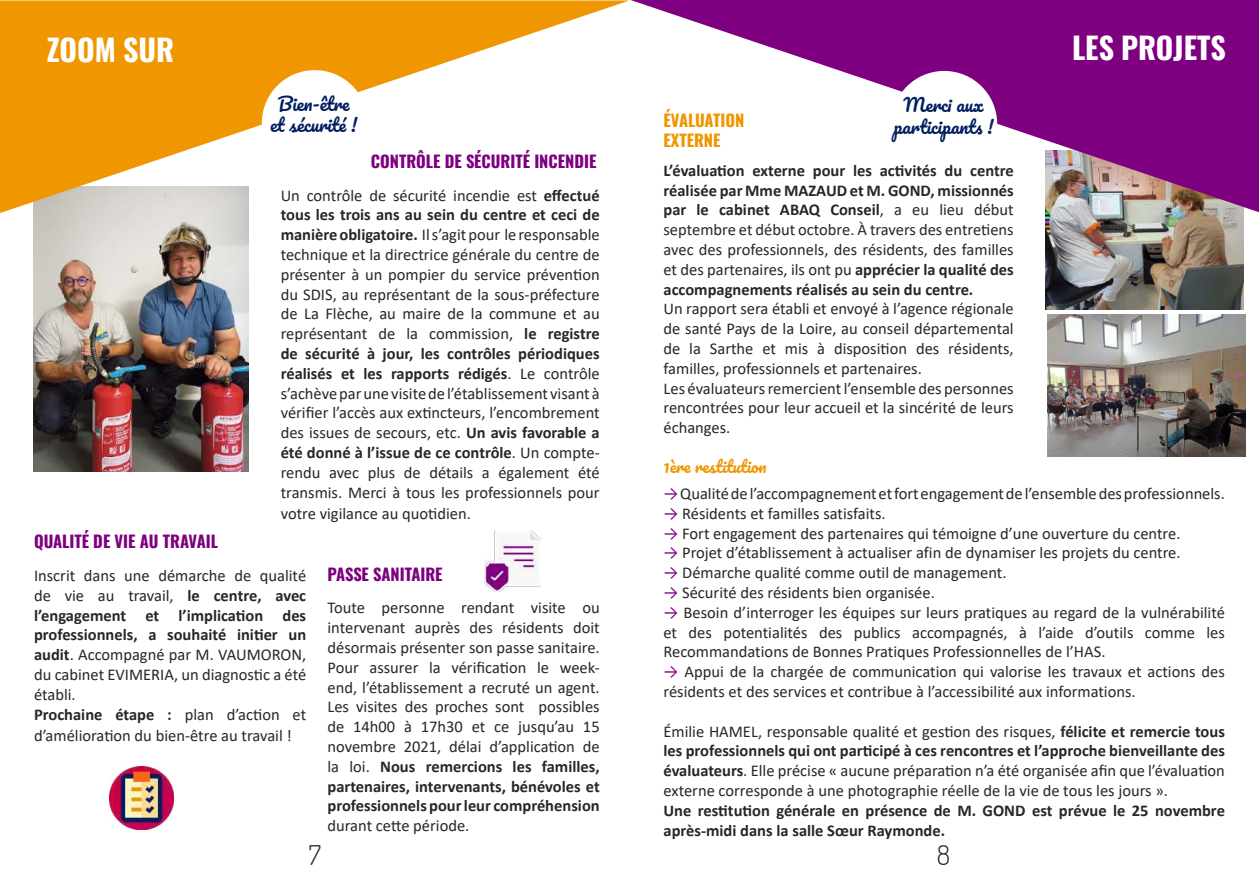
<style>
.page{position:relative;width:1259px;height:893px;background:#fff}
.page>*{position:absolute;margin:0;border:0;box-sizing:border-box;transform-origin:0 0}
.t1{font:30px "Oswald";color:#fff}
.t2{font:300 27px "Dosis";color:#272727}
.t3{font:18px/21.6px "Pacifico";color:#001e60;text-align:center}
.t4{font:16.5px/19.8px "Calibri";color:#272727;text-align:justify}
.t5{font:700 16.5px/19.8px "Calibri";color:#272727}
.t6{font:16.5px "Oswald";color:#7e0080}
.t7{font:16.5px/19.8px "Oswald";color:#ef9600}
.t8{font:16.5px "Pacifico";color:#ef9600}
.s1{font-weight:700}
.s2{font-weight:400}
.s3{color:#7e0080}
</style>
<div class="page">
<img style="left:34px;top:213px;width:214px;height:259px">
<svg style="left:0;top:0;width:629px;height:213px;fill:#ef9600"></svg>
<div style="left:263px;top:71px;width:104px;height:104px;background:#fff;border-radius:50%"></div>
<div style="left:262px;top:70px;width:106px;height:106px;border:2px solid #fff;border-radius:50%"></div>
<img style="left:110px;top:766px;width:64px;height:64px">
<img style="left:485px;top:531px;width:55px;height:60px">
<img style="left:1047px;top:314px;width:198px;height:143px">
<img style="left:1045px;top:212px;width:198px;height:97px">
<svg style="left:631px;top:0;width:628px;height:212px;fill:#7e0080"></svg>
<div style="left:892px;top:72px;width:104px;height:104px;background:#fff;border-radius:50%"></div>
<div style="left:891px;top:71px;width:106px;height:106px;border:2px solid #fff;border-radius:50%"></div>
<h1 class="t1" style="left:47px;top:24px;width:129px">ZOOM SUR</h1>
<p class="t6" style="left:34px;top:527px;width:185px">QUALITÉ DE VIE AU TRAVAIL</p>
<p class="t3" style="left:270px;top:94px;width:88px">Bien-être et sécurité !</p>
<p class="t6" style="left:371px;top:147px;width:227px">CONTRÔLE DE SÉCURITÉ INCENDIE</p>
<p class="t4" style="left:281px;top:185px;width:320px">Un contrôle de sécurité incendie est <span class="s1">effectué tous les trois ans au sein du centre et ceci de manière obligatoire.</span> Il s’agit pour le responsable technique et la directrice générale du centre de présenter à un pompier du service prévention du SDIS, au représentant de la sous-préfecture de La Flèche, au maire de la commune et au représentant de la commission, <span class="s1">le registre de sécurité à jour, les contrôles périodiques réalisés et les rapports rédigés</span>. Le contrôle s’achève par une visite de l’établissement visant à vérifier l’accès aux extincteurs, l’encombrement des issues de secours, etc. <span class="s1">Un avis favorable a été donné à l’issue de ce contrôle</span>. Un compte&shy;rendu avec plus de détails a également été transmis. Merci à tous les professionnels pour votre vigilance au quotidien.</p>
<p class="t4" style="left:34px;top:565px;width:274px;text-align:left">Inscrit dans une démarche de qualité de vie au travail, <span class="s1">le centre, avec l’engagement et l’implication des professionnels, a souhaité initier un audit</span>. Accompagné par M. VAUMORON, du cabinet EVIMERIA, un diagnostic a été établi.<br><span class="s1">Prochaine étape :</span> plan d’action et</p>
<p class="t4" style="left:34px;top:725px;width:259px">d’amélioration du bien-être au travail !</p>
<p class="t6" style="left:327px;top:559px;width:117px">PASSE SANITAIRE</p>
<p class="t4" style="left:327px;top:598px;width:274px">Toute personne rendant visite ou intervenant auprès des résidents doit désormais présenter son passe sanitaire.<br>Pour assurer la vérification le week&shy;end, l’établissement a recruté un agent.<br>Les visites des proches sont possibles de 14h00 à 17h30 et ce jusqu’au 15 novembre 2021, délai d’application de la loi. <span class="s1">Nous remercions les familles, partenaires, intervenants, bénévoles et professionnels pour leur compréhension</span></p>
<p class="t4" style="left:327px;top:815px;width:143px">durant cette période.</p>
<h2 class="t2" style="left:309px;top:836px;width:14px">7</h2>
<p class="t3" style="left:893px;top:95px;width:101px">Merci aux participants !</p>
<p class="t5" style="left:663px;top:160px;width:352px;text-align:justify">L’évaluation externe pour les activités du centre réalisée par Mme MAZAUD et M. GOND, missionnés par le cabinet ABAQ Conseil<span class="s2">, a eu lieu début septembre et début octobre. À travers des entretiens avec des professionnels, des résidents, des familles et des partenaires, ils ont pu</span> apprécier la qualité des accompagnements réalisés au sein du centre.</p>
<p class="t4" style="left:663px;top:299px;width:352px;text-align:left">Un rapport sera établi et envoyé à l’agence régionale de santé Pays de la Loire, au conseil départemental de la Sarthe et mis à disposition des résidents, familles, professionnels et partenaires.<br>Les évaluateurs remercient l’ensemble des personnes rencontrées pour leur accueil et la sincérité de leurs échanges.</p>
<p class="t8" style="left:663px;top:457px;width:105px">1ère restitution</p>
<p class="t7" style="left:663px;top:109px;width:82px">ÉVALUATION<br>EXTERNE</p>
<h1 class="t1" style="left:1072px;top:21px;width:155px">LES PROJETS</h1>
<p class="t4" style="left:663px;top:483px;width:563px"><span class="s3">→</span> Qualité de l’accompagnement et fort engagement de l’ensemble des professionnels.</p>
<p class="t4" style="left:663px;top:503px;width:224px"><span class="s3">→</span> Résidents et familles satisfaits.</p>
<p class="t4" style="left:663px;top:523px;width:518px"><span class="s3">→</span> Fort engagement des partenaires qui témoigne d’une ouverture du centre.</p>
<p class="t4" style="left:663px;top:543px;width:519px"><span class="s3">→</span> Projet d’établissement à actualiser afin de dynamiser les projets du centre.</p>
<p class="t4" style="left:663px;top:562px;width:345px"><span class="s3">→</span> Démarche qualité comme outil de management.</p>
<p class="t4" style="left:663px;top:582px;width:273px"><span class="s3">→</span> Sécurité des résidents bien organisée.</p>
<p class="t4" style="left:663px;top:602px;width:563px"><span class="s3">→</span> Besoin d’interroger les équipes sur leurs pratiques au regard de la vulnérabilité et des potentialités des publics accompagnés, à l’aide d’outils comme les Recommandations de Bonnes Pratiques Professionnelles de l’HAS.</p>
<p class="t4" style="left:663px;top:661px;width:563px"><span class="s3">→</span> Appui de la chargée de communication qui valorise les travaux et actions des résidents et des services et contribue à l’accessibilité aux informations.</p>
<p class="t4" style="left:663px;top:721px;width:563px">Émilie HAMEL, responsable qualité et gestion des risques, <span class="s1">félicite et remercie tous les professionnels qui ont participé à ces rencontres et l’approche bienveillante des évaluateurs</span>. Elle précise « aucune préparation n’a été organisée afin que l’évaluation externe corresponde à une photographie réelle de la vie de tous les jours ».</p>
<p class="t5" style="left:663px;top:800px;width:563px">Une restitution générale en présence de M. GOND est prévue le 25 novembre après-midi dans la salle Sœur Raymonde.</p>
<h2 class="t2" style="left:936px;top:837px;width:15px">8</h2>
</div>
